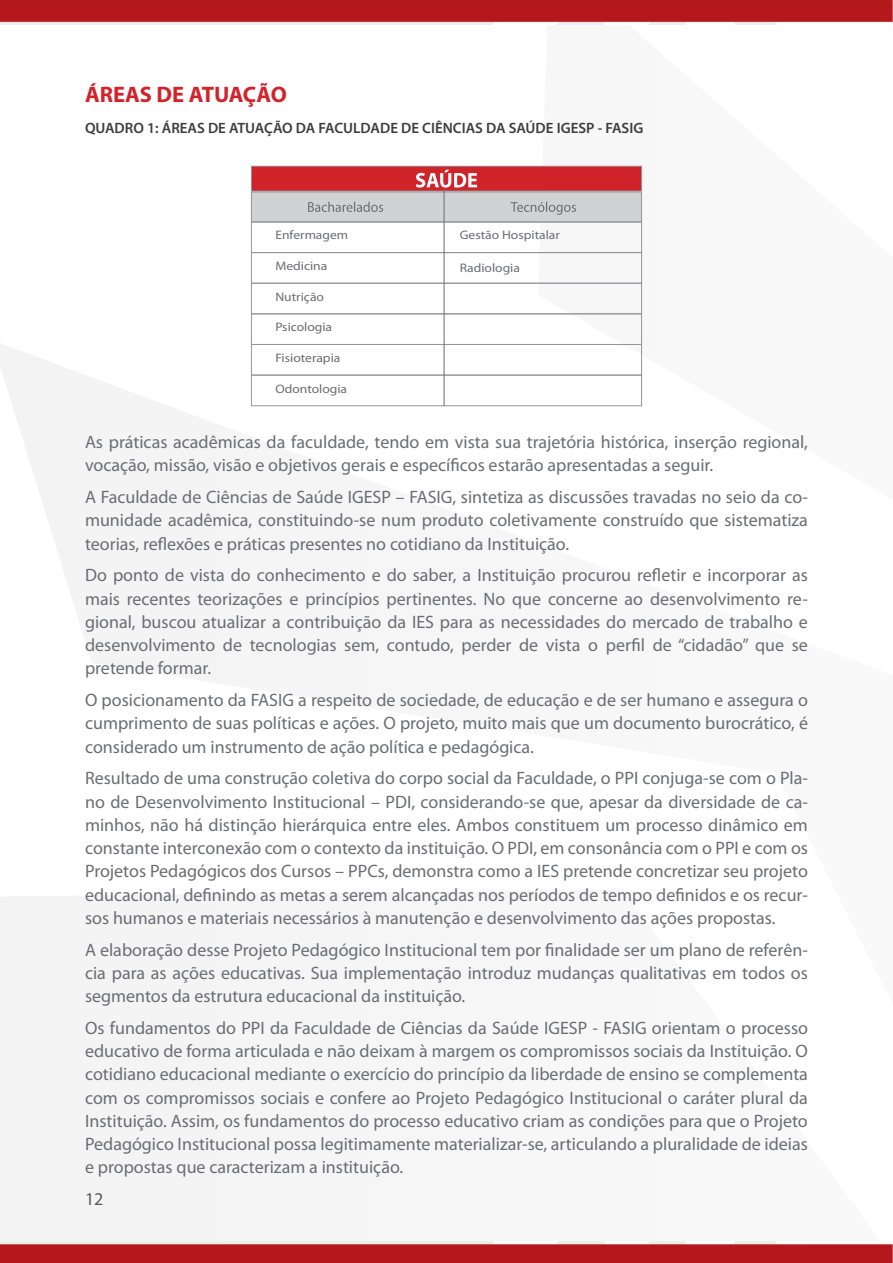
<style>
.page{position:relative;width:893px;height:1263px;background:#fff}
.page>*{position:absolute;margin:0;border:0;box-sizing:border-box;transform-origin:0 0}
.textos_estilos{font:700 22.5px "Myriad Pro";color:#d1232a}
.textos_estilos-2{font:18px/23.2px "Myriad Pro";color:#6c6d70;text-align:justify}
.t1{font:18px "Myriad Pro";color:#57585a}
.textos_estilos-3{font:600 15px "Myriad Pro";color:#3e3e3f}
.textos_estilos-4{font:12.3px "Myriad Pro";color:#6c6d70;scale:1.1 1}
</style>
<div class="page">
<img style="left:0;top:1242px;width:892px;height:21px">
<svg style="left:892px;top:1242px;width:1px;height:21px"></svg>
<img style="left:0;top:0;width:892px;height:24px">
<svg style="left:892px;top:0;width:1px;height:24px"></svg>
<div style="left:251px;top:192px;width:391px;height:30px;background:#d1d2d4;border:1px solid #939598"></div>
<div style="left:251px;top:222px;width:391px;height:31px;border:1px solid #939598"></div>
<div style="left:251px;top:252px;width:391px;height:32px;border:1px solid #939598"></div>
<div style="left:251px;top:283px;width:391px;height:31px;border:1px solid #939598"></div>
<div style="left:251px;top:313px;width:391px;height:32px;border:1px solid #939598"></div>
<div style="left:251px;top:344px;width:391px;height:31px;border:1px solid #939598"></div>
<div style="left:251px;top:375px;width:391px;height:31px;border:1px solid #939598"></div>
<hr style="left:444px;top:189px;width:1px;height:217px;background:#6c6d70">
<svg style="left:251px;top:165px;width:391px;height:27px"></svg>
<svg style="left:308px;top:202px;width:75px;height:10px"></svg>
<svg style="left:511px;top:202px;width:65px;height:13px"></svg>
<p class="textos_estilos" style="left:85px;top:80px;width:203px">ÁREAS DE ATUAÇÃO</p>
<p class="textos_estilos-3" style="left:85px;top:118px;width:560px">QUADRO 1: ÁREAS DE ATUAÇÃO DA FACULDADE DE CIÊNCIAS DA SAÚDE IGESP - FASIG</p>
<p class="textos_estilos-4" style="left:275px;top:227px;width:68px">Enfermagem</p>
<p class="textos_estilos-4" style="left:275px;top:258px;width:49px">Medicina</p>
<p class="textos_estilos-4" style="left:275px;top:289px;width:46px">Nutrição</p>
<p class="textos_estilos-4" style="left:275px;top:320px;width:53px">Psicologia</p>
<p class="textos_estilos-4" style="left:275px;top:351px;width:61px">Fisioterapia</p>
<p class="textos_estilos-4" style="left:275px;top:381px;width:67px">Odontologia</p>
<p class="textos_estilos-4" style="left:460px;top:227px;width:93px">Gestão Hospitalar</p>
<p class="textos_estilos-4" style="left:460px;top:261px;width:56px">Radiologia</p>
<p class="textos_estilos-2" style="left:85px;top:430px;width:724px">As práticas acadêmicas da faculdade, tendo em vista sua trajetória histórica, inserção regional, vocação, missão, visão e objetivos gerais e específicos estarão apresentadas a seguir.</p>
<p class="textos_estilos-2" style="left:85px;top:485px;width:724px">A Faculdade de Ciências de Saúde IGESP – FASIG, sintetiza as discussões travadas no seio da co&shy;munidade acadêmica, constituindo-se num produto coletivamente construído que sistematiza teorias, reflexões e práticas presentes no cotidiano da Instituição.</p>
<p class="textos_estilos-2" style="left:85px;top:563px;width:724px">Do ponto de vista do conhecimento e do saber, a Instituição procurou refletir e incorporar as mais recentes teorizações e princípios pertinentes. No que concerne ao desenvolvimento re&shy;gional, buscou atualizar a contribuição da IES para as necessidades do mercado de trabalho e desenvolvimento de tecnologias sem, contudo, perder de vista o perfil de “cidadão” que se pretende formar.</p>
<p class="textos_estilos-2" style="left:85px;top:688px;width:724px">O posicionamento da FASIG a respeito de sociedade, de educação e de ser humano e assegura o cumprimento de suas políticas e ações. O projeto, muito mais que um documento burocrático, é considerado um instrumento de ação política e pedagógica.</p>
<p class="textos_estilos-2" style="left:85px;top:766px;width:724px">Resultado de uma construção coletiva do corpo social da Faculdade, o PPI conjuga-se com o Pla&shy;no de Desenvolvimento Institucional – PDI, considerando-se que, apesar da diversidade de ca&shy;minhos, não há distinção hierárquica entre eles. Ambos constituem um processo dinâmico em constante interconexão com o contexto da instituição. O PDI, em consonância com o PPI e com os Projetos Pedagógicos dos Cursos – PPCs, demonstra como a IES pretende concretizar seu projeto educacional, definindo as metas a serem alcançadas nos períodos de tempo definidos e os recur&shy;sos humanos e materiais necessários à manutenção e desenvolvimento das ações propostas.</p>
<p class="textos_estilos-2" style="left:85px;top:938px;width:724px">A elaboração desse Projeto Pedagógico Institucional tem por finalidade ser um plano de referên&shy;cia para as ações educativas. Sua implementação introduz mudanças qualitativas em todos os segmentos da estrutura educacional da instituição.</p>
<p class="textos_estilos-2" style="left:85px;top:1016px;width:724px">Os fundamentos do PPI da Faculdade de Ciências da Saúde IGESP - FASIG orientam o processo educativo de forma articulada e não deixam à margem os compromissos sociais da Instituição. O cotidiano educacional mediante o exercício do princípio da liberdade de ensino se complementa com os compromissos sociais e confere ao Projeto Pedagógico Institucional o caráter plural da Instituição. Assim, os fundamentos do processo educativo criam as condições para que o Projeto Pedagógico Institucional possa legitimamente materializar-se, articulando a pluralidade de ideias e propostas que caracterizam a instituição.</p>
<p class="t1" style="left:85px;top:1188px;width:20px">12</p>
</div>
